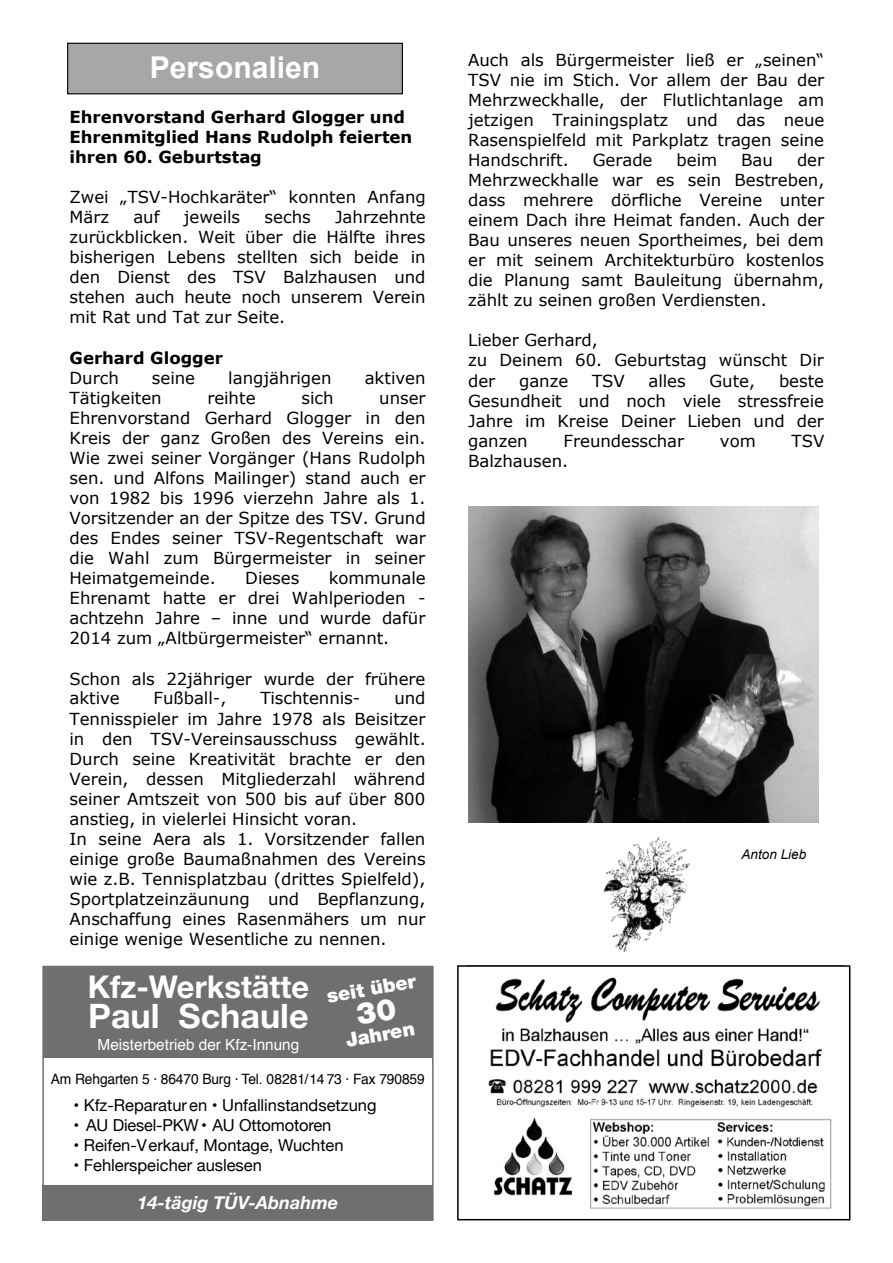
<style>
.page{position:relative;width:893px;height:1263px;background:#fff}
.page>*{position:absolute;margin:0;border:0;box-sizing:border-box;transform-origin:0 0}
.t1{font:700 33.75px "Helvetica Neue";color:#fff}
.t2{font:700 31.5px "Helvetica Neue";color:#fff}
.t3{font:700 30px "Arial";color:#fff}
.t4{font:900 19.5px "Helvetica Neue";color:#fff}
.t5{font:italic 700 18px "Helvetica Neue";color:#fff}
.t6{font:16.5px/20.1px "Verdana";color:#000;text-align:justify}
.t7{font:16.5px "Helvetica Neue";color:#000}
.t8{font:700 16.5px/20px "Verdana";color:#000}
.t9{font:15.3px "Helvetica";color:#fff}
.t10{font:14.25px "Helvetica";letter-spacing:-.01em;color:#000}
.t11{font:italic 13.5px "Arial";letter-spacing:.005em;color:#000}
</style>
<div class="page">
<img style="left:559px;top:822px;width:161px;height:130px">
<div style="left:43px;top:1185px;width:390px;height:35px;background:#6e6f70"></div>
<div style="left:43px;top:966px;width:389px;height:92px;background:#6e6f70"></div>
<div style="left:43px;top:966px;width:391px;height:254px;border:2px solid #6e6f70"></div>
<img style="left:466px;top:977px;width:377px;height:244px">
<div style="left:457px;top:965px;width:393px;height:255px;border:2px solid #000"></div>
<img style="left:468px;top:506px;width:350px;height:316px">
<div style="left:68px;top:43px;width:334px;height:51px;background:#a7a7a7"></div>
<div style="left:67px;top:43px;width:336px;height:51px;border:1px solid #000"></div>
<h3 class="t3" style="left:150px;top:48px;width:172px">Personalien</h3>
<p class="t8" style="left:70px;top:107px;width:344px">Ehrenvorstand Gerhard Glogger und<br>Ehrenmitglied Hans Rudolph feierten ihren 60. Geburtstag</p>
<p class="t6" style="left:70px;top:187px;width:358px">Zwei „TSV-Hochkaräter“ konnten Anfang<br>März</p>
<p class="t6" style="left:133px;top:207px;width:28px">auf</p>
<p class="t6" style="left:184px;top:207px;width:58px">jeweils</p>
<p class="t6" style="left:265px;top:207px;width:48px">sechs</p>
<p class="t6" style="left:70px;top:207px;width:358px;text-indent:266px">Jahrzehnte zurückblicken. Weit über die Hälfte ihres bisherigen Lebens stellten sich beide in den Dienst des TSV Balzhausen und stehen auch heute noch unserem Verein mit Rat und Tat zur Seite.</p>
<p class="t8" style="left:70px;top:347px;width:155px">Gerhard Glogger</p>
<p class="t6" style="left:70px;top:367px;width:51px">Durch</p>
<p class="t6" style="left:152px;top:367px;width:45px">seine</p>
<p class="t6" style="left:228px;top:367px;width:105px">langjährigen</p>
<p class="t6" style="left:365px;top:367px;width:62px">aktiven</p>
<p class="t6" style="left:70px;top:387px;width:94px">Tätigkeiten</p>
<p class="t6" style="left:207px;top:387px;width:50px">reihte</p>
<p class="t6" style="left:301px;top:387px;width:34px">sich</p>
<p class="t6" style="left:70px;top:387px;width:358px;text-indent:310px">unser Ehrenvorstand Gerhard Glogger in den Kreis der ganz Großen des Vereins ein.<br>Wie zwei seiner Vorgänger (Hans Rudolph sen. und Alfons Mailinger) stand auch er von 1982 bis 1996 vierzehn Jahre als 1.<br>Vorsitzender an der Spitze des TSV. Grund des Endes seiner TSV-Regentschaft war die Wahl zum Bürgermeister in seiner Heimatgemeinde.</p>
<p class="t6" style="left:70px;top:568px;width:358px;text-indent:259px">kommunale Ehrenamt hatte er drei Wahlperioden - achtzehn Jahre – inne und wurde dafür 2014 zum „Altbürgermeister“ ernannt.</p>
<p class="t6" style="left:70px;top:668px;width:357px">Schon als 22jähriger wurde der frühere aktive</p>
<p class="t6" style="left:245px;top:568px;width:56px">Dieses</p>
<p class="t6" style="left:154px;top:688px;width:74px">Fußball-,</p>
<p class="t6" style="left:260px;top:688px;width:102px">Tischtennis-</p>
<p class="t6" style="left:70px;top:688px;width:358px;text-align:left;text-indent:325px">und Tennisspieler im Jahre 1978 als Beisitzer in den TSV-Vereinsausschuss gewählt.<br>Durch seine Kreativität brachte er den Verein, dessen Mitgliederzahl während seiner Amtszeit von 500 bis auf über 800 anstieg, in vielerlei Hinsicht voran.<br>In seine Aera als 1. Vorsitzender fallen einige große Baumaßnahmen des Vereins wie z.B. Tennisplatzbau (drittes Spielfeld), Sportplatzeinzäunung und Bepflanzung, Anschaffung eines Rasenmähers um nur einige wenige Wesentliche zu nennen.</p>
<h2 class="t2" style="left:88px;top:968px;width:223px">Kfz-Werkstätte</h2>
<h1 class="t1" style="left:88px;top:995px;width:222px">Paul Schaule</h1>
<p class="t9" style="left:98px;top:1033px;width:203px">Meisterbetrieb der Kfz-Innung</p>
<p class="t4" style="left:325px;top:984px;width:92px;rotate:-10deg">seit über</p>
<p class="t4" style="left:344px;top:1029px;width:71px;rotate:-10deg">Jahren</p>
<p class="t10" style="left:51px;top:1068px;width:375px">Am Rehgarten 5 · 86470 Burg · Tel. 08281/14 73 · Fax 790859</p>
<p class="t7" style="left:73px;top:1093px;width:305px">• Kfz-Reparaturen • Unfallinstandsetzung</p>
<p class="t7" style="left:73px;top:1113px;width:259px">• AU Diesel-PKW • AU Ottomotoren</p>
<p class="t7" style="left:73px;top:1133px;width:272px">• Reifen-Verkauf, Montage, Wuchten</p>
<p class="t7" style="left:73px;top:1153px;width:190px">• Fehlerspeicher auslesen</p>
<p class="t5" style="left:138px;top:1189px;width:202px">14-tägig TÜV-Abnahme</p>
<p class="t6" style="left:468px;top:49px;width:358px">Auch als Bürgermeister ließ er „seinen“ TSV nie im Stich. Vor allem der Bau der Mehrzweckhalle, der Flutlichtanlage am jetzigen Trainingsplatz und das neue Rasenspielfeld mit Parkplatz tragen seine Handschrift.</p>
<p class="t6" style="left:468px;top:150px;width:358px;text-indent:329px">der Mehrzweckhalle war es sein Bestreben, dass mehrere dörfliche Vereine unter einem Dach ihre Heimat fanden. Auch der Bau unseres neuen Sportheimes, bei dem er mit seinem Architekturbüro kostenlos die Planung samt Bauleitung übernahm, zählt zu seinen großen Verdiensten.</p>
<p class="t6" style="left:468px;top:330px;width:357px;text-align:left">Lieber Gerhard,<br>zu Deinem 60. Geburtstag wünscht Dir der</p>
<p class="t6" style="left:593px;top:150px;width:61px">Gerade</p>
<p class="t6" style="left:677px;top:150px;width:42px">beim</p>
<p class="t6" style="left:741px;top:150px;width:33px">Bau</p>
<p class="t6" style="left:468px;top:370px;width:357px;text-indent:311px">beste Gesundheit und noch viele stressfreie Jahre im Kreise Deiner Lieben und der ganzen</p>
<p class="t6" style="left:519px;top:370px;width:51px">ganze</p>
<p class="t6" style="left:592px;top:370px;width:34px">TSV</p>
<p class="t6" style="left:648px;top:370px;width:39px">alles</p>
<p class="t6" style="left:709px;top:370px;width:47px">Gute,</p>
<p class="t6" style="left:563px;top:430px;width:122px">Freundesschar</p>
<p class="t6" style="left:720px;top:430px;width:37px">vom</p>
<p class="t6" style="left:792px;top:430px;width:34px">TSV</p>
<p class="t6" style="left:468px;top:450px;width:102px">Balzhausen.</p>
<p class="t11" style="left:741px;top:845px;width:66px">Anton Lieb</p>
</div>
